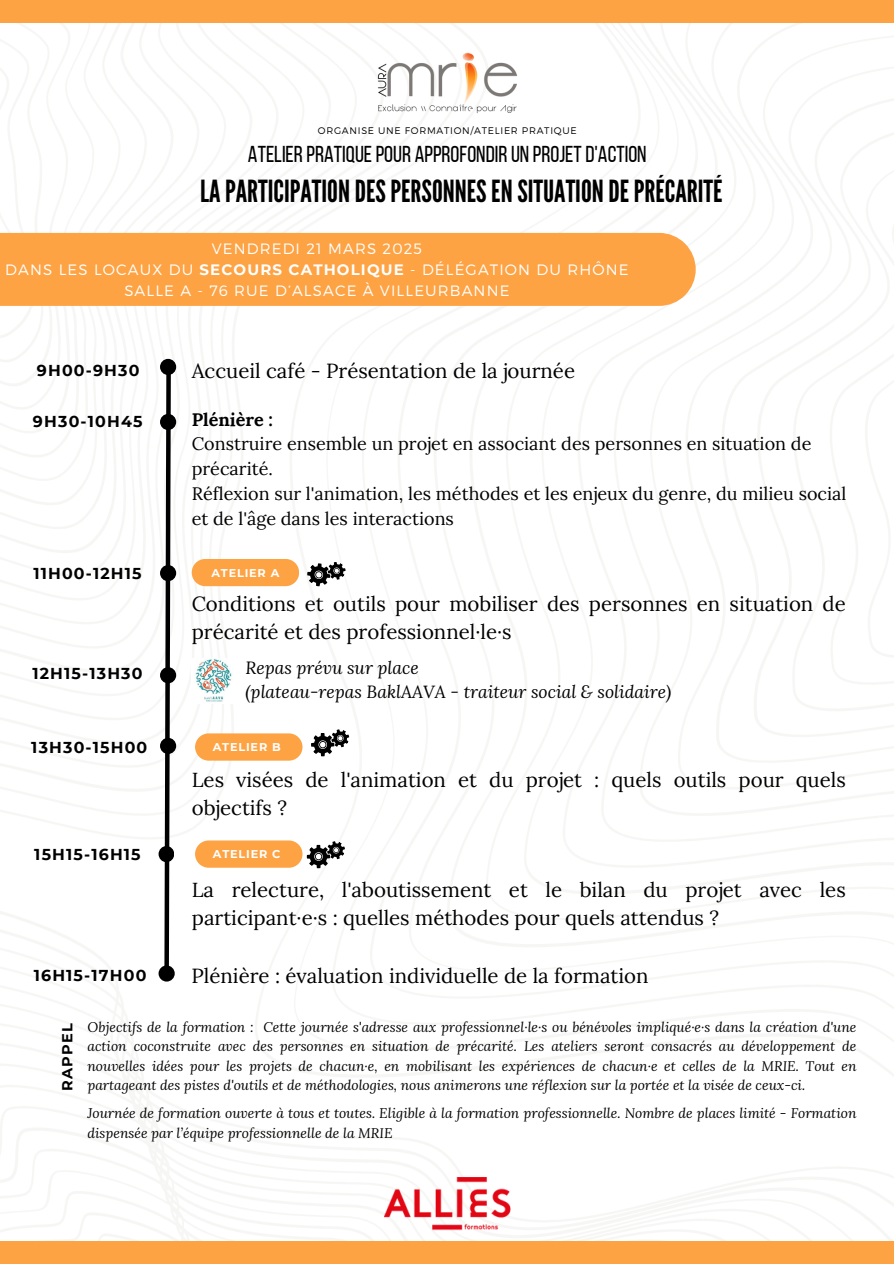
<style>
.page{position:relative;width:894px;height:1264px;background:#fff}
.page>*{position:absolute;margin:0;border:0;box-sizing:border-box;transform-origin:0 0}
.t1{font:30.45px "League Gothic";color:#000}
.t2{font:22.95px "Bebas Neue";color:#000}
.t3{font:20.4px/28.2px "Lora";color:#000}
.t4{font:18px/24.8px "Lora";color:#000}
.t5{font:italic 17.55px/23.7px "Lora";color:#000}
.t6{font:700 15.75px "Montserrat";letter-spacing:.075em;color:#000}
.t7{font:300 15px/20.9px "Montserrat";letter-spacing:.075em;color:#fff;text-align:center}
.t8{font:700 14.55px "Montserrat";letter-spacing:.075em;color:#000}
.t9{font:italic 13.8px/19.2px "Lora";color:#000;text-align:justify}
.t10{font:700 11.25px "Montserrat";letter-spacing:.075em;color:#fff}
.t11{font:300 9.6px "Montserrat";letter-spacing:.075em;color:#000}
.s1{font-weight:700}
</style>
<div class="page">
<div style="left:0;top:233px;width:695px;height:73px;background:#fda344"></div>
<img style="left:384px;top:1177px;width:127px;height:52px">
<div style="left:0;top:0;width:893px;height:23px;background:#fda344"></div>
<div style="left:0;top:1240px;width:893px;height:23px;background:#fda344"></div>
<svg style="left:162px;top:374px;width:11px;height:608px"></svg>
<div style="left:160px;top:359px;width:16px;height:16px;background:#000;border-radius:50%"></div>
<div style="left:160px;top:414px;width:16px;height:16px;background:#000;border-radius:50%"></div>
<svg style="left:307px;top:562px;width:39px;height:25px"></svg>
<div style="left:160px;top:565px;width:16px;height:16px;background:#000;border-radius:50%"></div>
<div style="left:160px;top:667px;width:16px;height:16px;background:#000;border-radius:50%"></div>
<svg style="left:311px;top:729px;width:39px;height:28px"></svg>
<div style="left:160px;top:737px;width:16px;height:17px;background:#000;border-radius:50%"></div>
<svg style="left:302px;top:841px;width:43px;height:28px"></svg>
<div style="left:158px;top:846px;width:16px;height:16px;background:#000;border-radius:50%"></div>
<div style="left:158px;top:965px;width:17px;height:16px;background:#000;border-radius:50%"></div>
<div style="left:192px;top:559px;width:107px;height:27px;background:#fda344;border-radius:14px"></div>
<div style="left:195px;top:733px;width:107px;height:27px;background:#fda344;border-radius:14px"></div>
<div style="left:195px;top:840px;width:107px;height:27px;background:#fda344;border-radius:14px"></div>
<img style="left:377px;top:52px;width:141px;height:62px">
<img style="left:195px;top:658px;width:37px;height:44px">
<p class="t11" style="left:318px;top:124px;width:260px">ORGANISE UNE FORMATION/ATELIER PRATIQUE</p>
<h3 class="t2" style="left:248px;top:145px;width:400px">ATELIERPRATIQUEPOUR APPROFONDIRUN PROJETD'ACTION</h3>
<p class="t1" style="left:200px;top:173px;width:524px">LAPARTICIPATIONDESPERSONNESENSITUATIONDEPRÉCARITÉ</p>
<p class="t7" style="left:5px;top:238px;width:624px">VENDREDI 21 MARS 2025<br>DANS LES LOCAUX DU <span class="s1">SECOURS CATHOLIQUE</span> - DÉLÉGATION DU RHÔNE<br>SALLE A - 76 RUE D’ALSACE À VILLEURBANNE</p>
<h5 class="t6" style="left:37px;top:361px;width:104px">9H00-9H30</h5>
<h5 class="t3" style="left:192px;top:356px;width:385px">Accueil café - Présentation de la journée</h5>
<h5 class="t4" style="left:192px;top:406px;width:656px"><span class="s1">Plénière :<br></span>Construire ensemble un projet en associant des personnes en situation de précarité.<br>Réflexion sur l'animation, les méthodes et les enjeux du genre, du milieu social et de l'âge dans les interactions</h5>
<h5 class="t6" style="left:33px;top:412px;width:111px">9H30-10H45</h5>
<h5 class="t6" style="left:33px;top:563px;width:110px">11H00-12H15</h5>
<h1 class="t10" style="left:211px;top:566px;width:69px">ATELIER A</h1>
<p class="t3" style="left:192px;top:589px;width:655px">Conditions et outils pour mobiliser des personnes en situation de précarité et des professionnel·le·s</p>
<h5 class="t6" style="left:32px;top:664px;width:112px">12H15-13H30</h5>
<h3 class="t5" style="left:245px;top:655px;width:427px">Repas prévu sur place<br>(plateau-repas BaklAAVA - traiteur social &amp; solidaire)</h3>
<p class="t6" style="left:31px;top:737px;width:117px">13H30-15H00</p>
<h6 class="t10" style="left:213px;top:740px;width:69px">ATELIER B</h6>
<p class="t3" style="left:192px;top:765px;width:655px">Les visées de l'animation et du projet : quels outils pour quels objectifs ?</p>
<h3 class="t6" style="left:34px;top:844px;width:108px">15H15-16H15</h3>
<h5 class="t10" style="left:213px;top:847px;width:69px">ATELIER C</h5>
<h2 class="t3" style="left:192px;top:875px;width:655px">La relecture, l'aboutissement et le bilan du projet avec les participant·e·s : quelles méthodes pour quels attendus ?</h2>
<p class="t6" style="left:34px;top:965px;width:114px">16H15-17H00</p>
<h4 class="t3" style="left:191px;top:961px;width:458px">Plénière : évaluation individuelle de la formation</h4>
<p class="t8" style="left:58px;top:1090px;width:68px;rotate:-90deg">RAPPEL</p>
<h4 class="t9" style="left:87px;top:1017px;width:770px">Objectifs de la formation : Cette journée s'adresse aux professionnel·le·s ou bénévoles impliqué·e·s dans la création d'une action coconstruite avec des personnes en situation de précarité. Les ateliers seront consacrés au développement de nouvelles idées pour les projets de chacun·e, en mobilisant les expériences de chacun·e et celles de la MRIE. Tout en</h4>
<h4 class="t9" style="left:87px;top:1074px;width:719px">partageant des pistes d'outils et de méthodologies, nous animerons une réflexion sur la portée et la visée de ceux-ci.</h4>
<p class="t9" style="left:87px;top:1102px;width:770px;line-height:19.6px">Journée de formation ouverte à tous et toutes. Eligible à la formation professionnelle. Nombre de places limité - Formation dispensée par l’équipe professionnelle de la MRIE</p>
</div>
